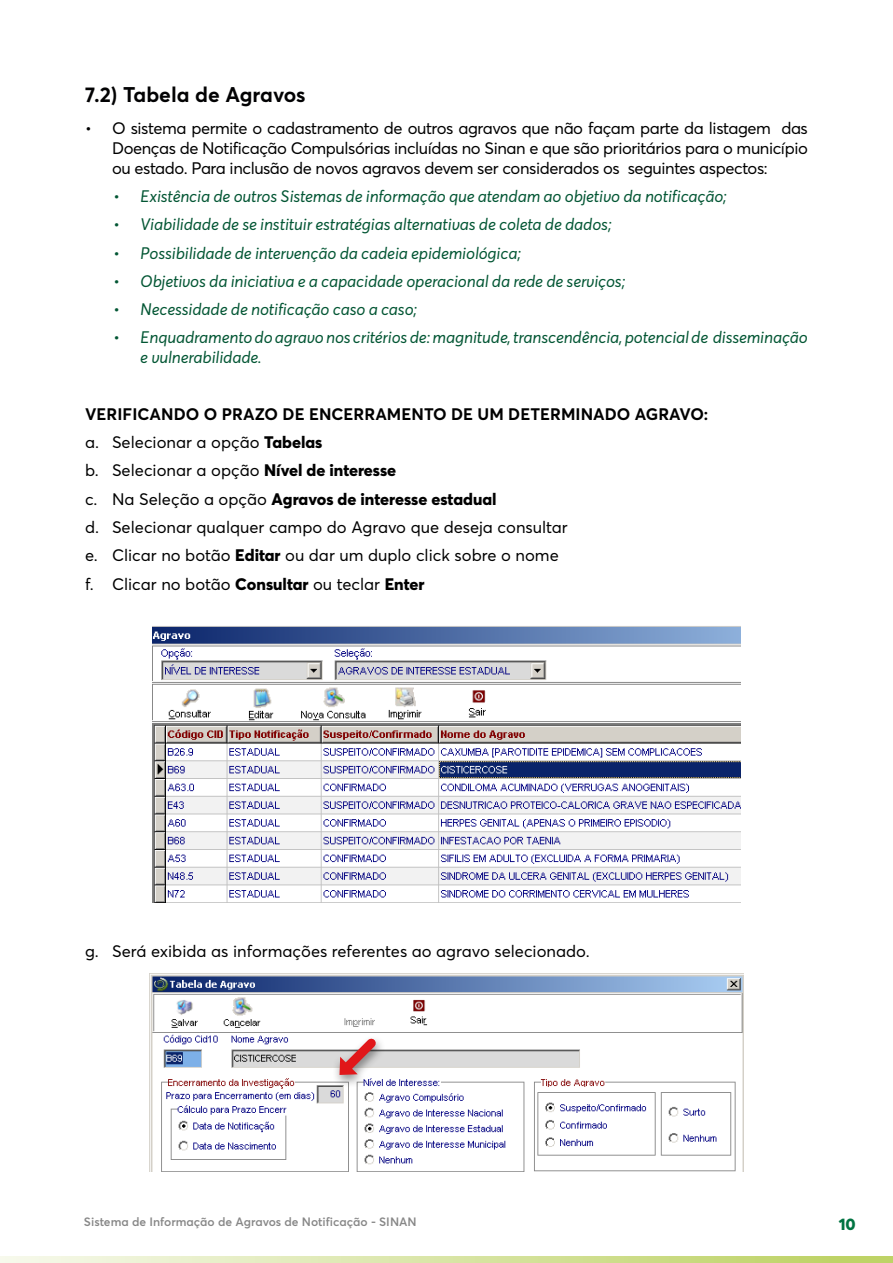
<style>
.page{position:relative;width:893px;height:1263px;background:#fff}
.page>*{position:absolute;margin:0;border:0;box-sizing:border-box;transform-origin:0 0}
.t1{font:700 21px "Averta";color:#020203}
.t2{font:16.5px/28.3px "Averta";color:#000;text-align:justify}
.t3{font:italic 16.5px/19.8px "Averta";letter-spacing:-.01em;color:#035634}
.t4{font:800 16.5px "Averta";color:#007442}
.t5{font:600 12px "Averta";color:#878787}
.s1{font-weight:700}
.s2{font-weight:800}
</style>
<div class="page">
<svg style="left:0;top:1256px;width:893px;height:7px;background:#d8e4a5"></svg>
<img style="left:152px;top:626px;width:589px;height:277px">
<img style="left:149px;top:973px;width:595px;height:198px">
<div style="left:332px;top:1034px;width:54px;height:54px;background:#000;opacity:.45"></div>
<svg style="left:333px;top:1030px;width:51px;height:52px"></svg>
<p class="t1" style="left:85px;top:81px;width:222px">7.2) Tabela de Agravos</p>
<p class="t2" style="left:112px;top:118px;width:697px;line-height:19.8px;text-indent:-27px">• O sistema permite o cadastramento de outros agravos que não façam parte da listagem das Doenças de Notificação Compulsórias incluídas no Sinan e que são prioritários para o município ou estado. Para inclusão de novos agravos devem ser considerados os seguintes aspectos:</p>
<p class="t3" style="left:113px;top:187px;width:615px">• Existência de outros Sistemas de informação que atendam ao objetivo da notificação;</p>
<p class="t3" style="left:113px;top:215px;width:500px">• Viabilidade de se instituir estratégias alternativas de coleta de dados;</p>
<p class="t3" style="left:113px;top:244px;width:409px">• Possibilidade de intervenção da cadeia epidemiológica;</p>
<p class="t3" style="left:113px;top:272px;width:514px">• Objetivos da iniciativa e a capacidade operacional da rede de serviços;</p>
<p class="t3" style="left:113px;top:300px;width:305px">• Necessidade de notificação caso a caso;</p>
<p class="t3" style="left:140px;top:328px;width:669px;text-indent:-27px">• Enquadramento do agravo nos critérios de: magnitude, transcendência, potencial de disseminação e vulnerabilidade.</p>
<p class="t2" style="left:85px;top:400px;width:625px;text-align:left"><span class="s1">VERIFICANDO O PRAZO DE ENCERRAMENTO DE UM DETERMINADO AGRAVO: </span>a. Selecionar a opção <span class="s2">Tabelas<br></span>b. Selecionar a opção <span class="s2">Nível de interesse<br></span>c. Na Seleção a opção <span class="s2">Agravos de interesse estadual<br></span>d. Selecionar qualquer campo do Agravo que deseja consultar<br>e. Clicar no botão <span class="s2">Editar</span> ou dar um duplo click sobre o nome<br>f. Clicar no botão <span class="s2">Consultar</span> ou teclar <span class="s2">Enter</span></p>
<p class="t2" style="left:85px;top:937px;width:506px">g. Será exibida as informações referentes ao agravo selecionado.</p>
<p class="t5" style="left:84px;top:1214px;width:334px">Sistema de Informação de Agravos de Notificação - SINAN</p>
<p class="t4" style="left:839px;top:1214px;width:18px">10</p>
</div>
